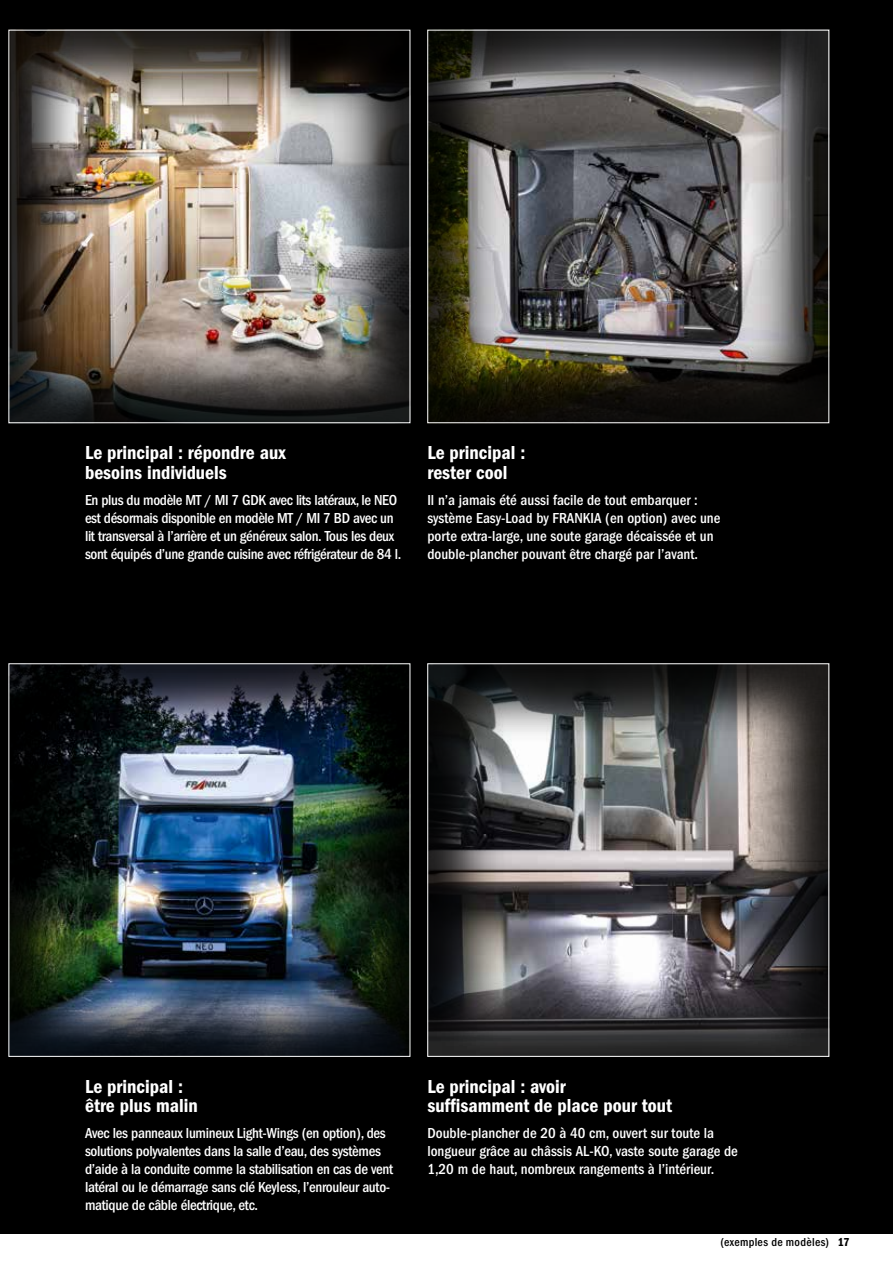
<style>
.page{position:relative;width:893px;height:1263px;background:#fff}
.page>*{position:absolute;margin:0;border:0;box-sizing:border-box;transform-origin:0 0}
.t1{font:600 condensed 19.5px/19.5px "Franklin Gothic";color:#fff}
.t2{font:500 condensed 15px/18px "Franklin Gothic";letter-spacing:-.02em;color:#fff}
.t3{font:500 condensed 15px/18px "Franklin Gothic";color:#fff}
.t4{font:500 condensed 12px "Franklin Gothic";letter-spacing:.025em;color:#000}
.t5{font:600 condensed 12px "Franklin Gothic";color:#000}
</style>
<div class="page">
<div style="left:0;top:0;width:893px;height:1233px;background:#000"></div>
<div style="left:8px;top:28px;width:405px;height:396px;background:#000;opacity:.85"></div>
<div style="left:7px;top:661px;width:405px;height:397px;background:#000;opacity:.85"></div>
<div style="left:426px;top:28px;width:405px;height:396px;background:#000;opacity:.85"></div>
<div style="left:426px;top:661px;width:405px;height:397px;background:#000;opacity:.85"></div>
<div style="left:427px;top:663px;width:402px;height:394px;border:1px solid #fff"></div>
<h1 class="t1" style="left:85px;top:443px;width:202px">Le principal : répondre aux besoins individuels</h1>
<p class="t2" style="left:85px;top:491px;width:318px">En plus du modèle MT / MI 7 GDK avec lits latéraux, le NEO est désormais disponible en modèle MT / MI 7 BD avec un lit transversal à l’arrière et un généreux salon. Tous les deux sont équipés d’une grande cuisine avec réfrigérateur de 84 l.</p>
<h1 class="t1" style="left:427px;top:443px;width:99px">Le principal : rester cool</h1>
<p class="t3" style="left:427px;top:491px;width:295px">Il n’a jamais été aussi facile de tout embarquer : système Easy-Load by FRANKIA (en option) avec une porte extra-large, une soute garage décaissée et un double-plancher pouvant être chargé par l’avant.</p>
<h1 class="t1" style="left:85px;top:1076px;width:114px">Le principal : être plus malin</h1>
<p class="t2" style="left:85px;top:1124px;width:310px">Avec les panneaux lumineux Light-Wings (en option), des solutions polyvalentes dans la salle d’eau, des systèmes d’aide à la conduite comme la stabilisation en cas de vent latéral ou le démarrage sans clé Keyless, l’enrouleur auto&shy;matique de câble électrique, etc.</p>
<h1 class="t1" style="left:427px;top:1076px;width:246px">Le principal : avoir suffisamment de place pour tout</h1>
<p class="t3" style="left:427px;top:1124px;width:312px">Double-plancher de 20 à 40 cm, ouvert sur toute la longueur grâce au châssis AL-KO, vaste soute garage de<br>1,20 m de haut, nombreux rangements à l’intérieur.</p>
<p class="t4" style="left:720px;top:1236px;width:110px">(exemples de modèles)</p>
<p class="t5" style="left:838px;top:1235px;width:14px">17</p>
</div>
